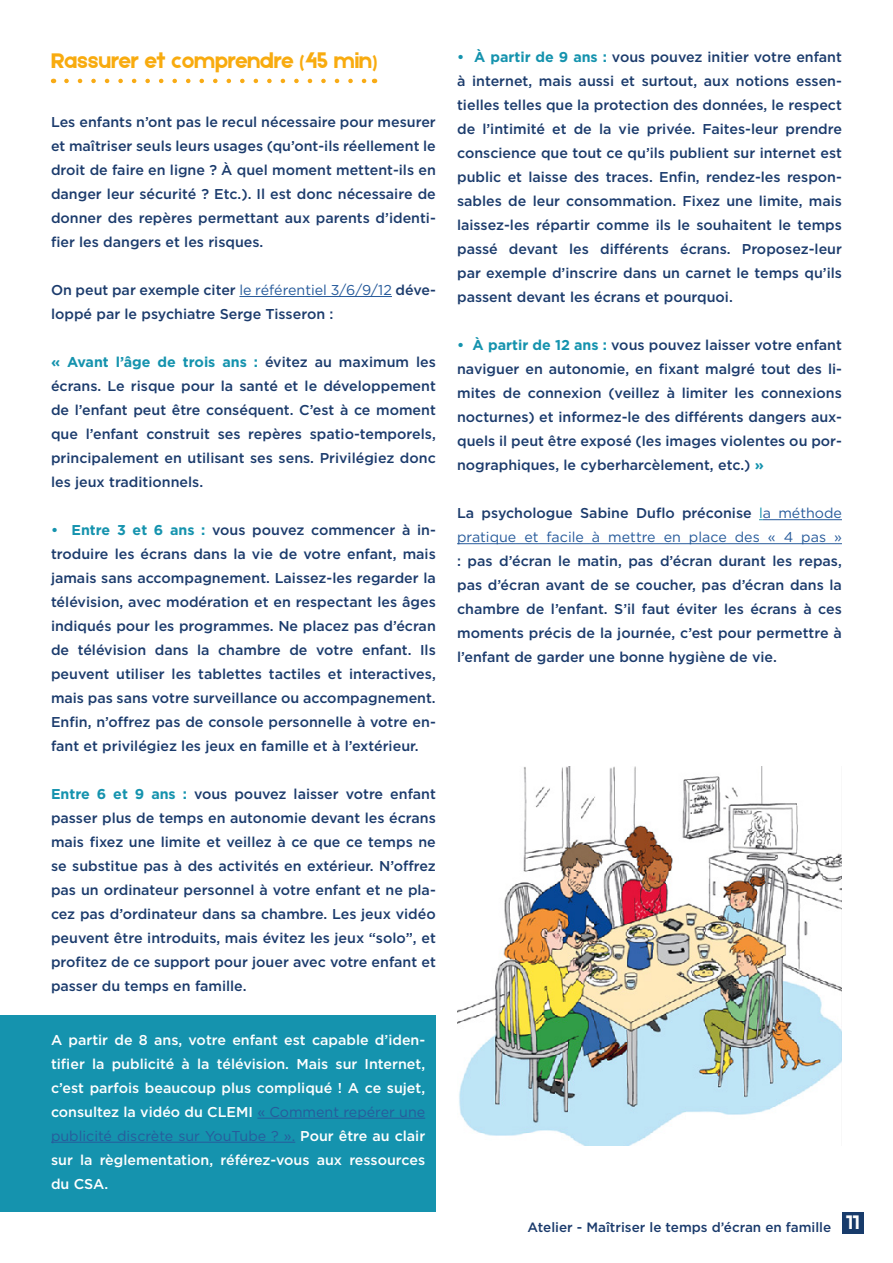
<style>
.page{position:relative;width:893px;height:1263px;background:#fff}
.page>*{position:absolute;margin:0;border:0;box-sizing:border-box;transform-origin:0 0}
.t1{font:22.5px "Etna";color:#f8ab0f}
.t2{font:500 14.25px/24px "Gotham";color:#1b3b6c;text-align:justify}
.t3{font:500 14.25px/24px "Gotham";color:#fff;text-align:justify}
.t4{font:14.25px/24px "Gotham";color:#275b9b}
.t5{font:500 13.5px "Gotham";color:#1b3b6c}
.s1{font-weight:400;color:#275b9b}
.s2{font-weight:700;color:#1593ae}
.s3{font-weight:500;color:#1b3b6c}
.s4{color:#1593ae}
</style>
<div class="page">
<img style="left:457px;top:767px;width:385px;height:379px">
<svg style="left:66px;top:79px;width:301px;height:4px"></svg>
<hr style="left:239px;top:296px;width:153px;height:1px;background:#275b9b">
<div style="left:0;top:1015px;width:436px;height:197px;background:#1593ae"></div>
<hr style="left:257px;top:1118px;width:168px;height:1px;background:#275b9b">
<hr style="left:51px;top:1142px;width:244px;height:1px;background:#275b9b">
<hr style="left:763px;top:519px;width:79px;height:1px;background:#275b9b">
<hr style="left:457px;top:543px;width:385px;height:1px;background:#275b9b">
<div style="left:842px;top:1212px;width:21px;height:21px;background:#183b6b"></div>
<h1 class="t1" style="left:51px;top:44px;width:328px">Rassurer et comprendre (45 min)</h1>
<p class="t2" style="left:51px;top:110px;width:386px">Les enfants n’ont pas le recul nécessaire pour mesurer et maîtriser seuls leurs usages (qu’ont-ils réellement le droit de faire en ligne ? À quel moment mettent-ils en danger leur sécurité ? Etc.). Il est donc nécessaire de donner des repères permettant aux parents d’identi&shy;fier les dangers et les risques.</p>
<p class="t2" style="left:51px;top:278px;width:386px">On peut par exemple citer <span class="s1">le référentiel 3/6/9/12</span> déve&shy;loppé par le psychiatre Serge Tisseron :</p>
<p class="t2" style="left:51px;top:350px;width:386px"><span class="s2">« Avant l’âge de trois ans :</span> évitez au maximum les écrans. Le risque pour la santé et le développement de l’enfant peut être conséquent. C’est à ce moment que l’enfant construit ses repères spatio-temporels, principalement en utilisant ses sens. Privilégiez donc les jeux traditionnels.</p>
<p class="t2" style="left:51px;top:518px;width:386px"><span class="s2">• Entre 3 et 6 ans :</span> vous pouvez commencer à in&shy;troduire les écrans dans la vie de votre enfant, mais jamais sans accompagnement. Laissez-les regarder la télévision, avec modération et en respectant les âges indiqués pour les programmes. Ne placez pas d’écran de télévision dans la chambre de votre enfant. Ils peuvent utiliser les tablettes tactiles et interactives, mais pas sans votre surveillance ou accompagnement.<br>Enfin, n’offrez pas de console personnelle à votre en&shy;fant et privilégiez les jeux en famille et à l’extérieur.</p>
<p class="t2" style="left:51px;top:782px;width:386px"><span class="s2">Entre 6 et 9 ans :</span> vous pouvez laisser votre enfant passer plus de temps en autonomie devant les écrans mais fixez une limite et veillez à ce que ce temps ne se substitue pas à des activités en extérieur. N’offrez pas un ordinateur personnel à votre enfant et ne pla&shy;cez pas d’ordinateur dans sa chambre. Les jeux vidéo peuvent être introduits, mais évitez les jeux “solo”, et profitez de ce support pour jouer avec votre enfant et passer du temps en famille.</p>
<p class="t3" style="left:51px;top:1027px;width:376px">A partir de 8 ans, votre enfant est capable d’iden&shy;tifier la publicité à la télévision. Mais sur Internet, c’est parfois beaucoup plus compliqué ! A ce sujet, consultez la vidéo du CLEMI <span class="s1">« Comment repérer une publicité discrète sur YouTube ? ».</span> Pour être au clair sur la règlementation, référez-vous aux ressources du CSA.</p>
<p class="t2" style="left:457px;top:45px;width:386px"><span class="s2">• À partir de 9 ans :</span> vous pouvez initier votre enfant à internet, mais aussi et surtout, aux notions essen&shy;tielles telles que la protection des données, le respect de l’intimité et de la vie privée. Faites-leur prendre conscience que tout ce qu’ils publient sur internet est public et laisse des traces. Enfin, rendez-les respon&shy;sables de leur consommation. Fixez une limite, mais laissez-les répartir comme ils le souhaitent le temps passé devant les différents écrans. Proposez-leur par exemple d’inscrire dans un carnet le temps qu’ils passent devant les écrans et pourquoi.</p>
<p class="t2" style="left:457px;top:333px;width:386px"><span class="s2">• À partir de 12 ans :</span> vous pouvez laisser votre enfant naviguer en autonomie, en fixant malgré tout des li&shy;mites de connexion (veillez à limiter les connexions nocturnes) et informez-le des différents dangers aux&shy;quels il peut être exposé (les images violentes ou por&shy;nographiques, le cyberharcèlement, etc.) <span class="s2">»</span></p>
<p class="t4" style="left:457px;top:501px;width:386px"><span class="s3">La psychologue Sabine Duflo préconise</span> <span class="s4">l</span>a méthode pratique et facile à mettre en place des « 4 pas »</p>
<p class="t2" style="left:457px;top:549px;width:386px">: pas d’écran le matin, pas d’écran durant les repas, pas d’écran avant de se coucher, pas d’écran dans la chambre de l’enfant. S’il faut éviter les écrans à ces moments précis de la journée, c’est pour permettre à l’enfant de garder une bonne hygiène de vie.</p>
<p class="t5" style="left:528px;top:1218px;width:333px">Atelier - Maîtriser le temps d’écran en famille <sup>11</sup></p>
</div>
